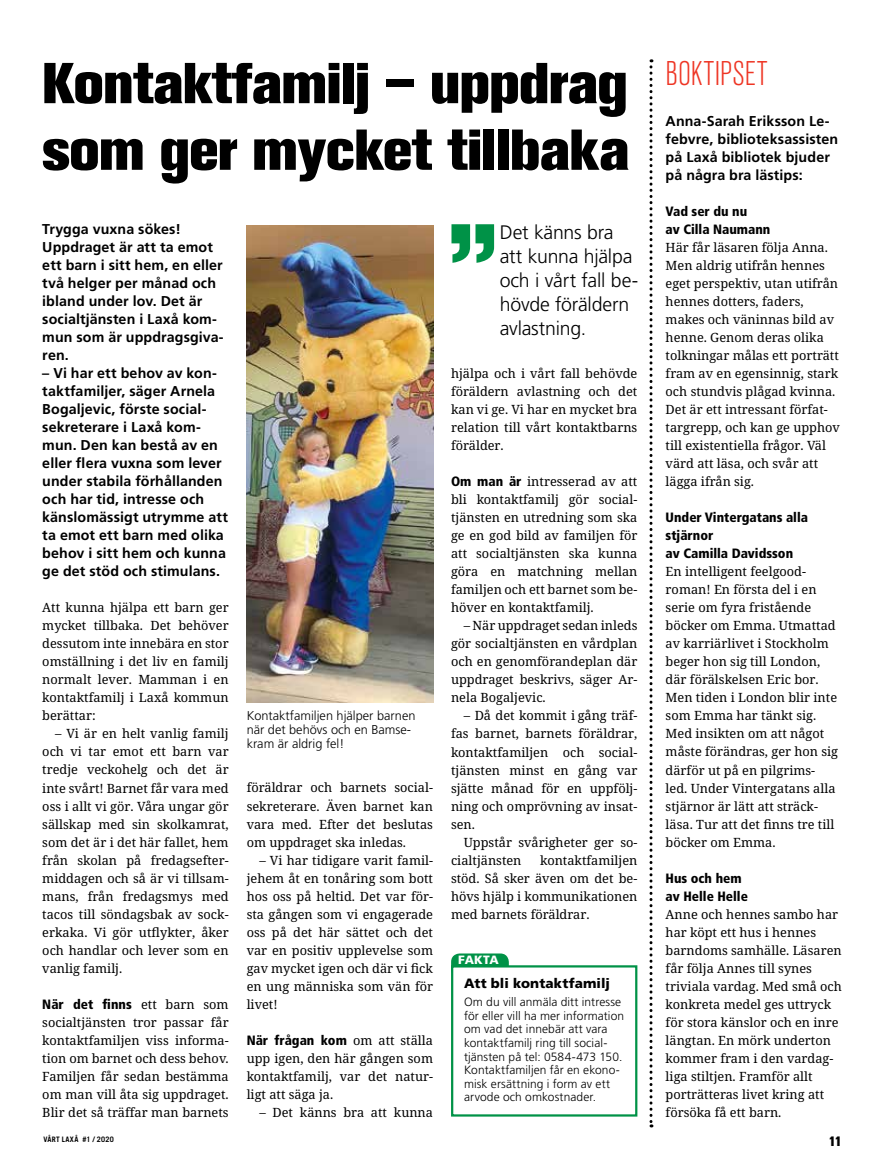
<style>
.page{position:relative;width:893px;height:1170px;background:#fff}
.page>*{position:absolute;margin:0;border:0;box-sizing:border-box;transform-origin:0 0}
.t1{font:700 138.75px "Akzidenz Grotesk";color:#009247}
.t2{font:800 57px/66.6px "Akzidenz Grotesk BE";color:#000}
.t3{font:300 condensed 33.9px "Akzidenz Grotesk BE";color:#ee3524}
.t4{font:300 19.5px/24px "Frutiger";letter-spacing:-.015em;color:#000}
.t5{font:700 14.25px/18px "Frutiger";letter-spacing:.01em;color:#000}
.t6{font:900 condensed 13.5px/18px "Frutiger";color:#000}
.t7{font:900 13.5px "Frutiger";letter-spacing:.005em;color:#000}
.t8{font:800 13.5px "Akzidenz Grotesk BE";color:#000}
.t9{font:12.75px/18px "Noto Serif";color:#000;text-align:justify}
.t10{font:300 12.75px/14.2px "Frutiger";color:#000}
.t11{font:300 12px/13.5px "Frutiger";letter-spacing:.005em;color:#000}
.t12{font:900 12px "Frutiger";color:#fff}
.t13{font:700 7.5px "Trade Gothic";letter-spacing:.04em;color:#000}
.s1{font-family:"Noto Serif";font-weight:400;font-stretch:normal;font-size:12.75px}
.s2{font-family:"Frutiger";font-weight:900;font-stretch:condensed;font-size:13.5px}
</style>
<div class="page">
<svg style="left:649px;top:59px;width:3px;height:1068px"></svg>
<img style="left:247px;top:225px;width:186px;height:477px">
<div style="left:451px;top:953px;width:58px;height:24px;background:#009247;border-radius:9px"></div>
<div style="left:451px;top:965px;width:186px;height:151px;background:#fff;border:2px solid #009247"></div>
<h2 class="t2" style="left:42px;top:50px;width:588px">Kontaktfamilj – uppdrag som ger mycket tillbaka</h2>
<p class="t5" style="left:42px;top:220px;width:183px">Trygga vuxna sökes!<br>Uppdraget är att ta emot ett barn i sitt hem, en eller två helger per månad och ibland under lov. Det är socialtjänsten i Laxå kom&shy;mun som är uppdragsgiva&shy;ren.</p>
<p class="t5" style="left:42px;top:364px;width:187px">– Vi har ett behov av kon&shy;taktfamiljer, säger Arnela<br>Bogaljevic, förste social&shy;sekreterare i Laxå kom&shy;mun. Den kan bestå av en eller flera vuxna som lever under stabila förhållanden och har tid, intresse och känslomässigt utrymme att ta emot ett barn med olika behov i sitt hem och kunna ge det stöd och stimulans.</p>
<p class="t9" style="left:42px;top:598px;width:188px">Att kunna hjälpa ett barn ger mycket tillbaka. Det behöver dessutom inte innebära en stor omställning i det liv en familj normalt lever. Mamman i en kontaktfamilj i Laxå kommun berättar:</p>
<p class="t9" style="left:42px;top:724px;width:188px;text-indent:13px">– Vi är en helt vanlig familj och vi tar emot ett barn var tredje veckohelg och det är inte svårt! Barnet får vara med oss i allt vi gör. Våra ungar gör sällskap med sin skolkamrat, som det är i det här fallet, hem från skolan på fredagsefter&shy;middagen och så är vi tillsam&shy;mans, från fredagsmys med tacos till söndagsbak av sock&shy;erkaka. Vi gör utflykter, åker och handlar och lever som en vanlig familj.</p>
<p class="t6" style="left:42px;top:994px;width:188px">När det finns <span class="s1">ett barn som</span></p>
<p class="t9" style="left:42px;top:1012px;width:188px">socialtjänsten tror passar får kontaktfamiljen viss informa&shy;tion om barnet och dess behov.<br>Familjen får sedan bestämma om man vill åta sig uppdraget.<br>Blir det så träffar man barnets</p>
<p class="t10" style="left:247px;top:708px;width:170px">Kontaktfamiljen hjälper barnen när det behövs och en Bamse&shy;kram är aldrig fel!</p>
<p class="t9" style="left:247px;top:778px;width:188px">föräldrar och barnets social&shy;sekreterare. Även barnet kan vara med. Efter det beslutas om uppdraget ska inledas.</p>
<p class="t9" style="left:247px;top:850px;width:188px;text-indent:13px">– Vi har tidigare varit famil&shy;jehem åt en tonåring som bott hos oss på heltid. Det var för&shy;sta gången som vi engagerade oss på det här sättet och det var en positiv upplevelse som gav mycket igen och där vi fick en ung människa som vän för livet!</p>
<p class="t6" style="left:247px;top:1030px;width:188px">När frågan kom <span class="s1">om att ställa</span></p>
<p class="t9" style="left:247px;top:1048px;width:188px">upp igen, den här gången som kontaktfamilj, var det natur&shy;ligt att säga ja.</p>
<p class="t9" style="left:259px;top:1102px;width:175px">– Det känns bra att kunna</p>
<h1 class="t1" style="left:441px;top:192px;width:64px">’’</h1>
<h3 class="t4" style="left:500px;top:220px;width:140px">Det känns bra att kunna hjälpa och i vårt fall be&shy;hövde föräldern</h3>
<h3 class="t4" style="left:500px;top:316px;width:88px">avlastning.</h3>
<p class="t9" style="left:451px;top:364px;width:188px">hjälpa och i vårt fall behövde föräldern avlastning och det kan vi ge. Vi har en mycket bra relation till vårt kontaktbarns förälder.</p>
<p class="t9" style="left:451px;top:472px;width:188px"><span class="s2">Om man är</span> intresserad av att bli kontaktfamilj gör social&shy;tjänsten en utredning som ska ge en god bild av familjen för att socialtjänsten ska kunna göra en matchning mellan familjen och ett barnet som be&shy;höver en kontaktfamilj.</p>
<p class="t9" style="left:451px;top:616px;width:188px;text-indent:13px">– När uppdraget sedan inleds gör socialtjänsten en vårdplan och en genomförandeplan där uppdraget beskrivs, säger Ar&shy;nela Bogaljevic.</p>
<p class="t9" style="left:451px;top:706px;width:188px;text-indent:13px">– Då det kommit i gång träf&shy;fas barnet, barnets föräldrar, kontaktfamiljen och social&shy;tjänsten minst en gång var sjätte månad för en uppfölj&shy;ning och omprövning av insat&shy;sen.</p>
<p class="t9" style="left:451px;top:832px;width:188px;text-indent:13px">Uppstår svårigheter ger so&shy;cialtjänsten</p>
<p class="t9" style="left:451px;top:850px;width:188px;text-indent:89px">kontaktfamiljen stöd. Så sker även om det be&shy;hövs hjälp i kommunikationen med barnets föräldrar.</p>
<p class="t12" style="left:458px;top:952px;width:42px">FAKTA</p>
<p class="t7" style="left:464px;top:975px;width:147px">Att bli kontaktfamilj</p>
<p class="t11" style="left:464px;top:995px;width:162px">Om du vill anmäla ditt intresse för eller vill ha mer information om vad det innebär att vara kontaktfamilj ring till social&shy;tjänsten på tel: 0584-473 150.<br>Kontaktfamiljen får en ekono&shy;misk ersättning i form av ett arvode och omkostnader.</p>
<h3 class="t3" style="left:666px;top:55px;width:103px">BOKTIPSET</h3>
<p class="t5" style="left:666px;top:112px;width:174px">Anna-Sarah Eriksson Le&shy;febvre, biblioteksassisten på Laxå bibliotek bjuder på några bra lästips:</p>
<p class="t6" style="left:666px;top:202px;width:106px">Vad ser du nu<br>av Cilla Naumann</p>
<p class="t9" style="left:666px;top:238px;width:176px;text-align:left">Här får läsaren följa Anna.<br>Men aldrig utifrån hennes eget perspektiv, utan utifrån hennes dotters, faders, makes och väninnas bild av henne. Genom deras olika tolkningar målas ett porträtt fram av en egensinnig, stark och stundvis plågad kvinna.<br>Det är ett intressant förfat&shy;targrepp, och kan ge upphov till existentiella frågor. Väl värd att läsa, och svår att lägga ifrån sig.</p>
<p class="t6" style="left:666px;top:508px;width:144px">Under Vintergatans alla stjärnor<br>av Camilla Davidsson</p>
<p class="t9" style="left:666px;top:562px;width:174px;text-align:left">En intelligent feelgood&shy;roman! En första del i en serie om fyra fristående böcker om Emma. Utmattad av karriärlivet i Stockholm beger hon sig till London, där förälskelsen Eric bor.<br>Men tiden i London blir inte som Emma har tänkt sig.<br>Med insikten om att något måste förändras, ger hon sig därför ut på en pilgrims&shy;led. Under Vintergatans alla stjärnor är lätt att sträck&shy;läsa. Tur att det finns tre till böcker om Emma.</p>
<p class="t6" style="left:666px;top:868px;width:84px">Hus och hem av Helle Helle</p>
<p class="t9" style="left:666px;top:904px;width:178px;text-align:left">Anne och hennes sambo har har köpt ett hus i hennes barndoms samhälle. Läsaren får följa Annes till synes triviala vardag. Med små och konkreta medel ges uttryck för stora känslor och en inre längtan. En mörk underton kommer fram i den vardag&shy;liga stiltjen. Framför allt porträtteras livet kring att försöka få ett barn.</p>
<p class="t13" style="left:44px;top:1134px;width:72px">VÅRT LAXÅ #1 / 2020</p>
<p class="t8" style="left:829px;top:1133px;width:15px">11</p>
</div>
